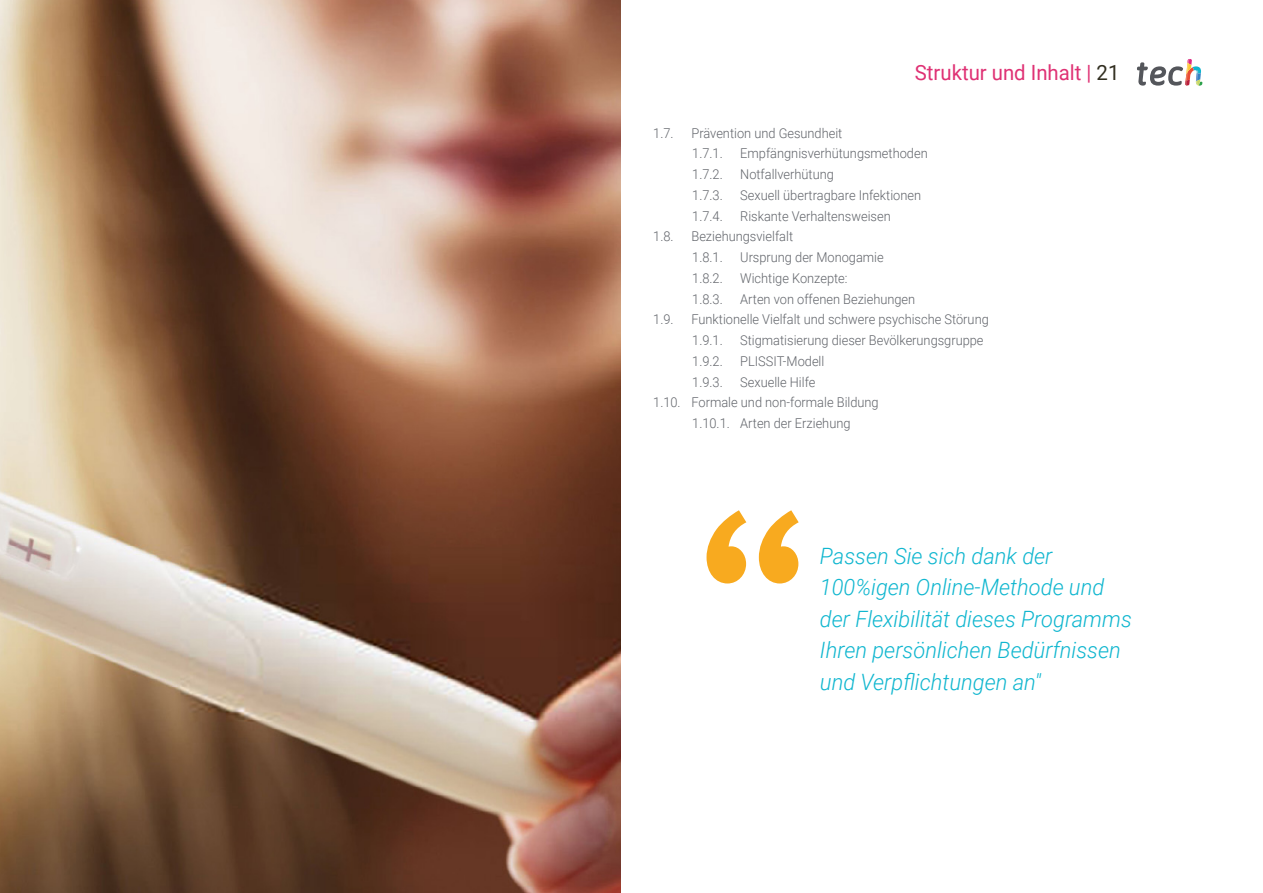
<style>
.page{position:relative;width:1263px;height:893px;background:#fff}
.page>*{position:absolute;margin:0;border:0;box-sizing:border-box;transform-origin:0 0}
.t1{font:italic 300 22.5px/31.5px "Roboto";color:#0fb6cf}
.t2{font:21px "Roboto";color:#df3174}
.t3{font:300 13.5px/20.7px "Roboto";color:#61646a;scale:.95 1}
.s1{color:#312e20}
</style>
<div class="page">
<img style="left:0;top:0;width:621px;height:893px">
<svg style="left:1137px;top:59px;width:65px;height:27px"></svg>
<svg style="left:706px;top:510px;width:93px;height:73px"></svg>
<h2 class="t2" style="left:915px;top:57px;width:206px">Struktur und Inhalt | <span class="s1">21</span></h2>
<p class="t3" style="left:653px;top:122px;width:23px">1.7.</p>
<p class="t3" style="left:691px;top:122px;width:160px">Prävention und Gesundheit<br>1.7.1.</p>
<p class="t3" style="left:740px;top:143px;width:199px">Empfängnisverhütungsmethoden</p>
<p class="t3" style="left:692px;top:164px;width:34px">1.7.2.</p>
<p class="t3" style="left:740px;top:164px;width:100px">Notfallverhütung</p>
<p class="t3" style="left:692px;top:184px;width:34px">1.7.3.</p>
<p class="t3" style="left:740px;top:184px;width:192px">Sexuell übertragbare Infektionen</p>
<p class="t3" style="left:692px;top:205px;width:34px">1.7.4.</p>
<p class="t3" style="left:740px;top:205px;width:160px">Riskante Verhaltensweisen</p>
<p class="t3" style="left:653px;top:226px;width:23px">1.8.</p>
<p class="t3" style="left:691px;top:226px;width:108px">Beziehungsvielfalt<br>1.8.1.</p>
<p class="t3" style="left:740px;top:247px;width:153px">Ursprung der Monogamie</p>
<p class="t3" style="left:692px;top:267px;width:34px">1.8.2.</p>
<p class="t3" style="left:740px;top:267px;width:114px">Wichtige Konzepte:</p>
<p class="t3" style="left:692px;top:288px;width:34px">1.8.3.</p>
<p class="t3" style="left:740px;top:288px;width:186px">Arten von offenen Beziehungen</p>
<p class="t3" style="left:653px;top:309px;width:23px">1.9.</p>
<p class="t3" style="left:691px;top:309px;width:314px">Funktionelle Vielfalt und schwere psychische Störung<br>1.9.1.</p>
<p class="t3" style="left:740px;top:330px;width:258px">Stigmatisierung dieser Bevölkerungsgruppe</p>
<p class="t3" style="left:692px;top:350px;width:34px">1.9.2.</p>
<p class="t3" style="left:740px;top:350px;width:90px">PLISSIT-Modell</p>
<p class="t3" style="left:692px;top:371px;width:34px">1.9.3.</p>
<p class="t3" style="left:740px;top:371px;width:81px">Sexuelle Hilfe</p>
<p class="t3" style="left:653px;top:392px;width:239px">1.10. Formale und non-formale Bildung</p>
<p class="t3" style="left:692px;top:413px;width:168px">1.10.1. Arten der Erziehung</p>
<h1 class="t1" style="left:820px;top:539px;width:313px">Passen Sie sich dank der<br>100%igen Online-Methode und der Flexibilität dieses Programms<br>Ihren persönlichen Bedürfnissen und Verpflichtungen an"</h1>
</div>
